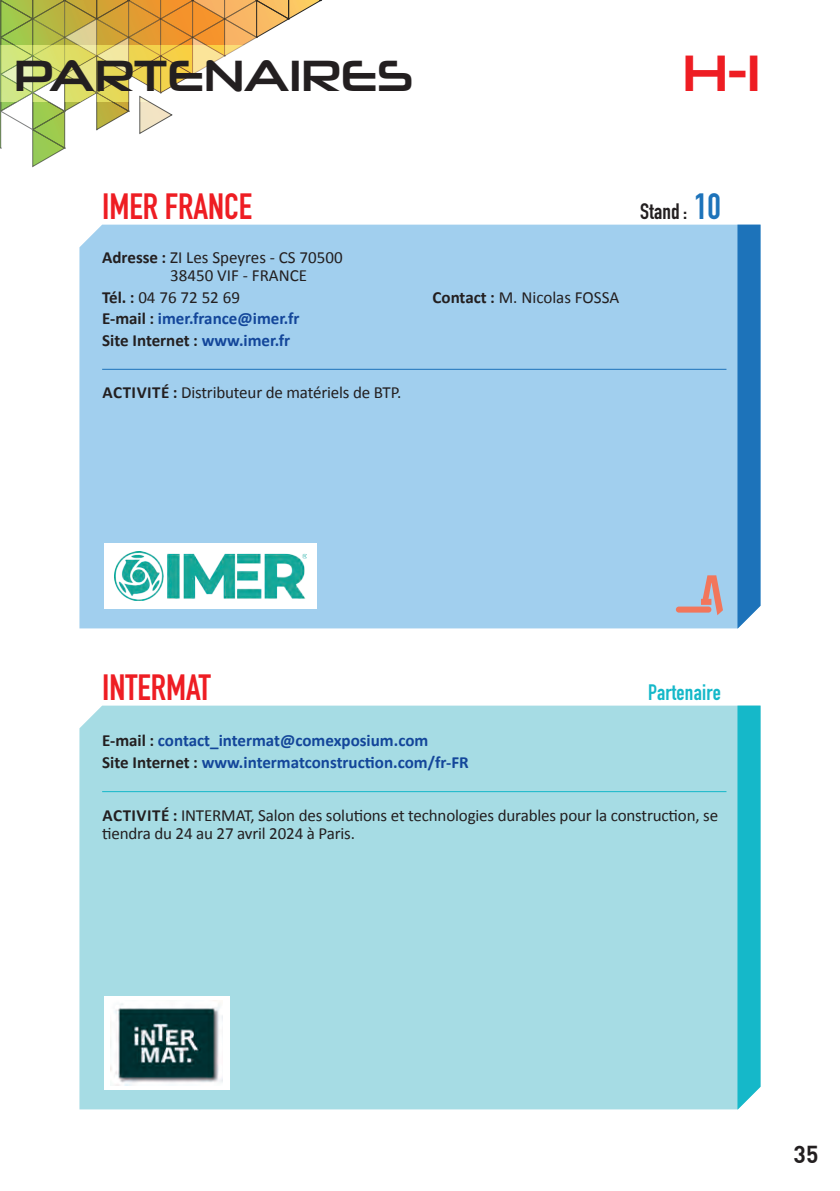
<style>
.page{position:relative;width:840px;height:1191px;background:#fff}
.page>*{position:absolute;margin:0;border:0;box-sizing:border-box;transform-origin:0 0}
.t1{font:51.4px "Neuropolitical Rg";color:#ee1d23;scale:.95 1}
.t2{font:44px "Neuropolitical Rg";color:#231f20}
.t3{font:700 36px "DIN Condensed";color:#ee1d23}
.t4{font:700 24px "DI Nbek";color:#231f20;scale:.95 1}
.t5{font:700 22px "DIN Condensed";letter-spacing:.01em;color:#15b8c9}
.t6{font:700 22px "DIN Condensed";letter-spacing:.01em;color:#231f20}
.t7{font:17px/18.6px "Calibri";letter-spacing:-.01em;color:#231f20}
.t8{font:700 17px/21.4px "Calibri";color:#13469a}
.s1{font-size:36px;color:#1d73ba}
.s2{font-weight:700}
.s3{color:#231f20}
</style>
<div class="page">
<svg style="left:0;top:0;width:322px;height:167px"></svg>
<svg style="left:0;top:45px;width:322px;height:57px"></svg>
<div style="left:79px;top:705px;width:658px;height:404px;background:#a6dce4"></div>
<svg style="left:737px;top:705px;width:23px;height:404px"></svg>
<hr style="left:102px;top:791px;width:624px;height:1px;background:#15b8c9">
<div style="left:104px;top:996px;width:126px;height:93px;background:#fff"></div>
<img style="left:110px;top:1000px;width:112px;height:85px">
<div style="left:79px;top:225px;width:658px;height:403px;background:#a1cfee"></div>
<div style="left:737px;top:225px;width:23px;height:403px;background:#1d73ba"></div>
<hr style="left:102px;top:369px;width:624px;height:1px;background:#1d73ba">
<div style="left:104px;top:543px;width:212px;height:65px;background:#fff"></div>
<img style="left:115px;top:551px;width:191px;height:49px">
<svg style="left:700px;top:575px;width:22px;height:40px"></svg>
<div style="left:675px;top:606px;width:36px;height:6px;background:#f2765b;border-radius:3px"></div>
<h2 class="t2" style="left:14px;top:48px;width:400px">PARTENAIRES</h2>
<h1 class="t1" style="left:682px;top:40px;width:83px">H-I</h1>
<h3 class="t3" style="left:102px;top:183px;width:151px">IMER FRANCE</h3>
<p class="t6" style="left:640px;top:197px;width:82px">Stand: <span class="s1">10</span></p>
<p class="t7" style="left:170px;top:248px;width:174px;text-indent:-68px"><span class="s2">Adresse :</span> ZI Les Speyres - CS 70500<br>38450 VIF - FRANCE</p>
<p class="t7" style="left:102px;top:288px;width:139px"><span class="s2">Tél. :</span> 04 76 72 52 69</p>
<p class="t7" style="left:432px;top:288px;width:188px"><span class="s2">Contact :</span> M. Nicolas FOSSA</p>
<p class="t8" style="left:102px;top:308px;width:199px"><span class="s3">E-mail :</span> imer.france@imer.fr<br><span class="s3">Site Internet :</span> www.imer.fr</p>
<p class="t7" style="left:102px;top:383px;width:300px"><span class="s2">ACTIVITÉ :</span> Distributeur de matériels de BTP.</p>
<h3 class="t3" style="left:102px;top:663px;width:110px">INTERMAT</h3>
<p class="t5" style="left:647px;top:678px;width:74px">Partenaire</p>
<p class="t8" style="left:102px;top:730px;width:368px"><span class="s3">E-mail :</span> contact_intermat@comexposium.com<br><span class="s3">Site Internet :</span> www.intermatconstruction.com/fr-FR</p>
<p class="t7" style="left:102px;top:805px;width:617px"><span class="s2">ACTIVITÉ :</span> INTERMAT, Salon des solutions et technologies durables pour la construction, se tiendra du 24 au 27 avril 2024 à Paris.</p>
<h3 class="t4" style="left:793px;top:1138px;width:28px">35</h3>
</div>
